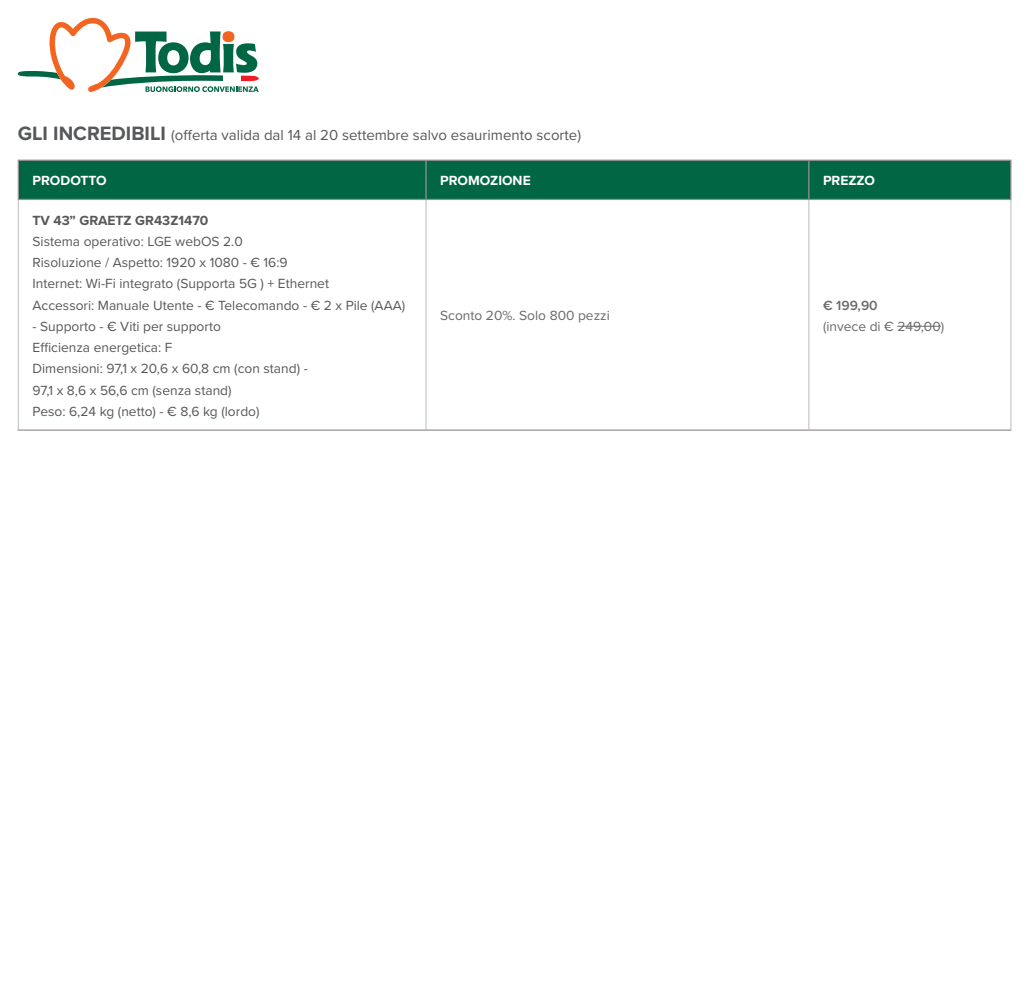
<style>
.page{position:relative;width:1028px;height:993px;background:#fff}
.page>*{position:absolute;margin:0;border:0;box-sizing:border-box;transform-origin:0 0}
.Titolo{font:15px "Proxima Nova";color:#57585a}
.t1{font:13.75px "Proxima Nova";color:#57585a}
.t2{font:13.75px "Proxima Nova";color:#69696c}
.t3{font:700 13.75px "Proxima Nova";color:#fff}
.t4{font:700 13.75px "Proxima Nova";color:#57585a}
.t5{font:600 13.75px "Proxima Nova";color:#69696c}
.s1{font-weight:700;font-size:20px}
</style>
<div class="page">
<svg style="left:17px;top:17px;width:242px;height:75px"></svg>
<div style="left:223px;top:75px;width:18px;height:6px;background:#fff"></div>
<div style="left:19px;top:161px;width:991px;height:38px;background:#064"></div>
<hr style="left:18px;top:200px;width:1px;height:229px;background:#c7c8ca">
<hr style="left:425px;top:200px;width:1px;height:229px;background:#c7c8ca">
<hr style="left:808px;top:200px;width:1px;height:229px;background:#c7c8ca">
<hr style="left:1010px;top:200px;width:1px;height:229px;background:#c7c8ca">
<hr style="left:18px;top:159px;width:408px;height:2px;background:#999190">
<hr style="left:18px;top:161px;width:1px;height:38px;background:#999190">
<hr style="left:426px;top:159px;width:382px;height:2px;background:#999190">
<hr style="left:425px;top:161px;width:1px;height:38px;background:#999190">
<hr style="left:808px;top:159px;width:203px;height:2px;background:#999190">
<hr style="left:808px;top:161px;width:1px;height:38px;background:#999190">
<hr style="left:1010px;top:161px;width:1px;height:38px;background:#999190">
<hr style="left:18px;top:199px;width:408px;height:1px;background:#999190">
<hr style="left:426px;top:199px;width:382px;height:1px;background:#999190">
<hr style="left:808px;top:199px;width:203px;height:1px;background:#999190">
<hr style="left:18px;top:429px;width:408px;height:1px;background:#999190">
<hr style="left:426px;top:429px;width:382px;height:1px;background:#999190">
<hr style="left:808px;top:429px;width:203px;height:1px;background:#999190">
<hr style="left:897px;top:326px;width:43px;height:1px;background:#69696c">
<p class="Titolo" style="left:18px;top:124px;width:565px"><span class="s1">GLI INCREDIBILI</span> (offerta valida dal 14 al 20 settembre salvo esaurimento scorte)</p>
<p class="t3" style="left:33px;top:170px;width:76px">PRODOTTO</p>
<p class="t3" style="left:440px;top:170px;width:92px">PROMOZIONE</p>
<p class="t3" style="left:823px;top:170px;width:54px">PREZZO</p>
<p class="t4" style="left:33px;top:209px;width:177px">TV 43” GRAETZ GR43Z1470</p>
<p class="t1" style="left:33px;top:231px;width:212px">Sistema operativo: LGE webOS 2.0</p>
<p class="t1" style="left:33px;top:252px;width:256px">Risoluzione / Aspetto: 1920 x 1080 - € 16:9</p>
<p class="t1" style="left:33px;top:273px;width:298px">Internet: Wi-Fi integrato (Supporta 5G ) + Ethernet</p>
<p class="t1" style="left:33px;top:294px;width:374px">Accessori: Manuale Utente - € Telecomando - € 2 x Pile (AAA)</p>
<p class="t1" style="left:33px;top:316px;width:190px">- Supporto - € Viti per supporto</p>
<p class="t1" style="left:33px;top:337px;width:141px">Efficienza energetica: F</p>
<p class="t1" style="left:33px;top:358px;width:277px">Dimensioni: 97,1 x 20,6 x 60,8 cm (con stand) -</p>
<p class="t1" style="left:33px;top:379px;width:200px">97,1 x 8,6 x 56,6 cm (senza stand)</p>
<p class="t1" style="left:33px;top:401px;width:228px">Peso: 6,24 kg (netto) - € 8,6 kg (lordo)</p>
<p class="t5" style="left:823px;top:294px;width:56px">€ 199,90</p>
<p class="t2" style="left:823px;top:316px;width:123px">(invece di € 249,00)</p>
<p class="t2" style="left:440px;top:305px;width:171px">Sconto 20%. Solo 800 pezzi</p>
</div>
